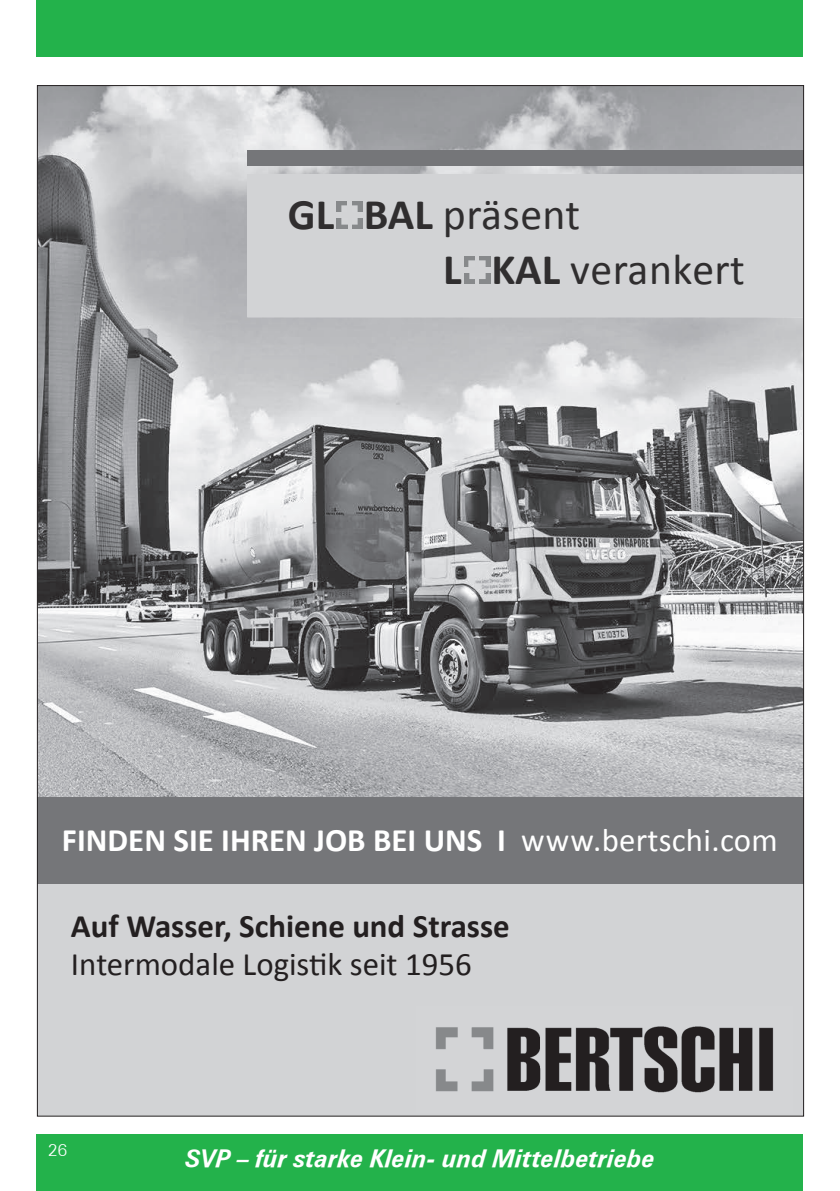
<style>
.page{position:relative;width:840px;height:1191px;background:#fff}
.page>*{position:absolute;margin:0;border:0;box-sizing:border-box;transform-origin:0 0}
.t1{font:43.8px "Calibri";letter-spacing:.005em;color:#302e2f}
.t2{font:700 32.8px "Calibri";color:#fff}
.t3{font:700 32.8px "Calibri";color:#231f20}
.t4{font:32.8px "Calibri";color:#231f20}
.t5{font:24px "Zurich Bold Italic BT";color:#fff}
.t6{font:17px "Zurich Light BT";color:#fff}
.s1{font-weight:700}
.s2{font-weight:400}
</style>
<div class="page">
<div style="left:37px;top:1134px;width:765px;height:57px;background:#23b24b"></div>
<div style="left:37px;top:0;width:765px;height:57px;background:#23b24b"></div>
<div style="left:37px;top:882px;width:766px;height:234px;background:#d2d3d5"></div>
<img style="left:436px;top:1026px;width:338px;height:67px">
<img style="left:39px;top:87px;width:762px;height:710px">
<div style="left:247px;top:174px;width:555px;height:143px;background:#d2d3d5"></div>
<svg style="left:464px;top:256px;width:25px;height:10px"></svg>
<svg style="left:464px;top:273px;width:25px;height:10px"></svg>
<svg style="left:336px;top:201px;width:10px;height:10px"></svg>
<svg style="left:352px;top:201px;width:10px;height:10px"></svg>
<svg style="left:337px;top:219px;width:25px;height:10px"></svg>
<div style="left:247px;top:150px;width:556px;height:16px;background:#757679"></div>
<div style="left:37px;top:797px;width:766px;height:87px;background:#757679"></div>
<h1 class="t1" style="left:287px;top:184px;width:294px"><span class="s1">GL BAL</span> präsent</h1>
<h1 class="t1" style="left:443px;top:239px;width:303px"><span class="s1">L KAL</span> verankert</h1>
<p class="t2" style="left:62px;top:817px;width:716px">FINDEN SIE IHREN JOB BEI UNS I <span class="s2">www.bertschi.com</span></p>
<p class="t3" style="left:71px;top:903px;width:440px">Auf Wasser, Schiene und Strasse</p>
<p class="t4" style="left:71px;top:941px;width:402px">Intermodale Logistik seit 1956</p>
<p class="t6" style="left:48px;top:1140px;width:21px">26</p>
<p class="t5" style="left:185px;top:1143px;width:471px">SVP – für starke Klein- und Mittelbetriebe</p>
</div>
